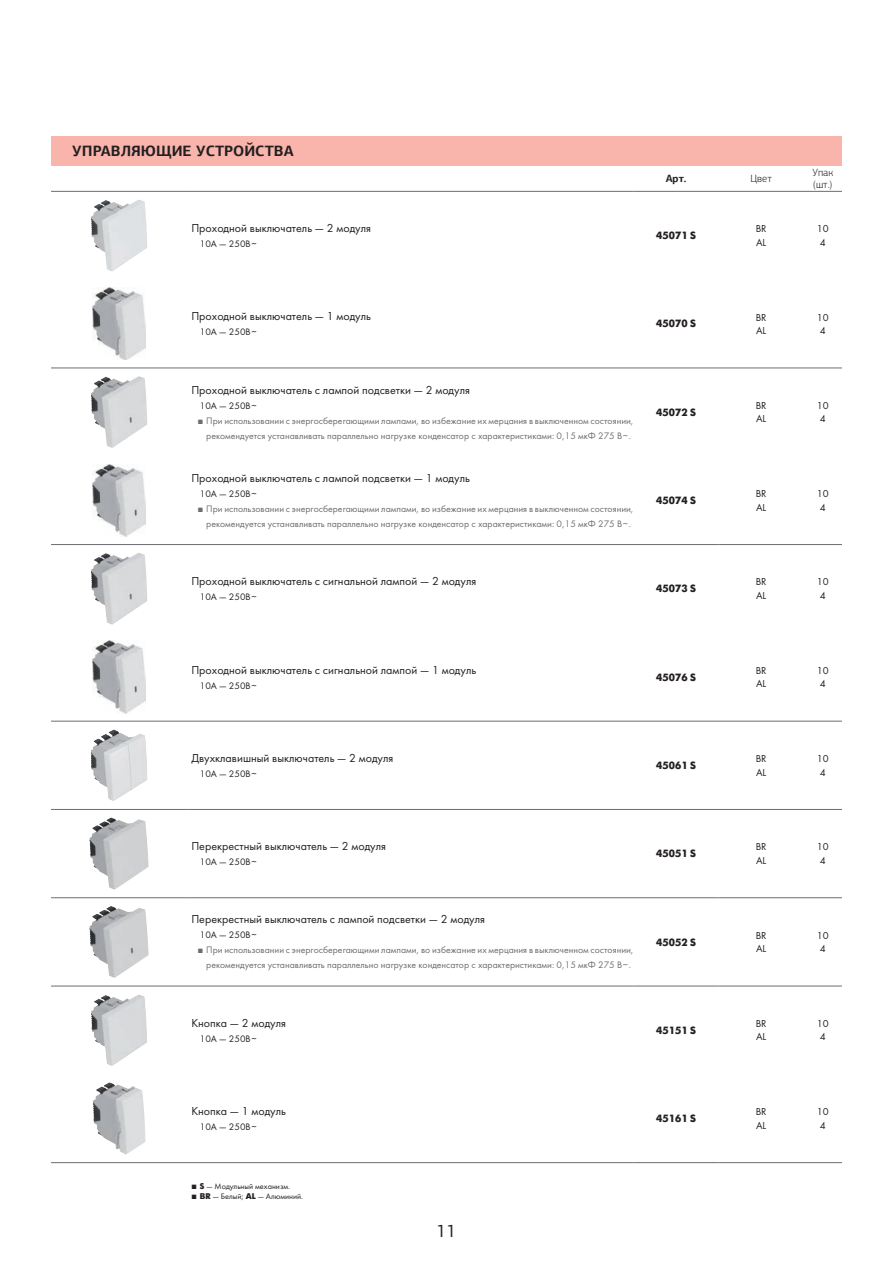
<style>
.page{position:relative;width:893px;height:1263px;background:#fff}
.page>*{position:absolute;margin:0;border:0;box-sizing:border-box;transform-origin:0 0}
.t1{font:18px "PF Agora Sans Pro";color:#231f20}
.t2{font:700 15px "PF Agora Sans Pro";color:#231f20}
.t3{font:12px "Futura Book C";color:#231f20}
.t4{font:10.5px/13.5px "Futura Book C";color:#231f20}
.t5{font:700 10.5px "Futura Futuris C";color:#231f20}
.t6{font:300 10.5px/12px "PF Agora Sans Pro";color:#231f20}
.t7{font:700 10.5px "PF Agora Sans Pro";color:#231f20}
.t8{font:9.75px/15px "Futura Book C";color:#6c6d70}
.t9{font:9.75px "Futura Book C";color:#231f20}
.t10{font:8.25px/10.5px "Futura Book C";color:#231f20}
.s1{font-family:"Futura Futuris C";font-weight:700}
</style>
<div class="page">
<div style="left:51px;top:136px;width:791px;height:30px;background:#f9b4ac"></div>
<hr style="left:187px;top:191px;width:447px;height:1px;background:#6c6d70">
<hr style="left:187px;top:368px;width:655px;height:1px;background:#6c6d70">
<hr style="left:719px;top:544px;width:123px;height:1px;background:#6c6d70">
<hr style="left:187px;top:721px;width:655px;height:1px;background:#6c6d70">
<hr style="left:187px;top:809px;width:655px;height:1px;background:#6c6d70">
<hr style="left:187px;top:897px;width:532px;height:1px;background:#6c6d70">
<hr style="left:719px;top:986px;width:123px;height:1px;background:#6c6d70">
<hr style="left:719px;top:1162px;width:123px;height:1px;background:#6c6d70">
<hr style="left:51px;top:986px;width:583px;height:1px;background:#6c6d70">
<hr style="left:51px;top:1162px;width:583px;height:1px;background:#6c6d70">
<hr style="left:634px;top:986px;width:85px;height:1px;background:#6c6d70">
<hr style="left:634px;top:1162px;width:85px;height:1px;background:#6c6d70">
<hr style="left:51px;top:191px;width:136px;height:1px;background:#6c6d70">
<hr style="left:51px;top:544px;width:668px;height:1px;background:#6c6d70">
<hr style="left:719px;top:897px;width:123px;height:1px;background:#6c6d70">
<hr style="left:634px;top:191px;width:208px;height:1px;background:#6c6d70">
<hr style="left:51px;top:368px;width:136px;height:1px;background:#6c6d70">
<hr style="left:51px;top:721px;width:136px;height:1px;background:#6c6d70">
<hr style="left:51px;top:809px;width:136px;height:1px;background:#6c6d70">
<hr style="left:51px;top:897px;width:136px;height:1px;background:#6c6d70">
<img style="left:91px;top:199px;width:56px;height:73px">
<img style="left:93px;top:288px;width:52px;height:72px">
<img style="left:91px;top:376px;width:56px;height:72px">
<img style="left:93px;top:464px;width:52px;height:72px">
<img style="left:91px;top:553px;width:56px;height:72px">
<img style="left:93px;top:641px;width:52px;height:72px">
<img style="left:91px;top:729px;width:56px;height:72px">
<img style="left:90px;top:817px;width:59px;height:73px">
<img style="left:90px;top:906px;width:59px;height:72px">
<img style="left:91px;top:994px;width:56px;height:72px">
<img style="left:93px;top:1082px;width:52px;height:72px">
<h2 class="t2" style="left:72px;top:145px;width:223px">УПРАВЛЯЮЩИЕ УСТРОЙСТВА</h2>
<p class="t3" style="left:191px;top:223px;width:181px">Проходной выключатель — 2 модуля</p>
<p class="t9" style="left:200px;top:240px;width:59px">10A — 250В~</p>
<p class="t7" style="left:666px;top:174px;width:22px">Арт.</p>
<p class="t6" style="left:750px;top:173px;width:23px">Цвет</p>
<p class="t6" style="left:812px;top:167px;width:22px">Упак (шт.)</p>
<p class="t5" style="left:656px;top:231px;width:41px">45071 S</p>
<p class="t4" style="left:756px;top:223px;width:12px">BR<br>AL</p>
<p class="t4" style="left:817px;top:223px;width:13px">10<br>4</p>
<p class="t3" style="left:191px;top:311px;width:181px">Проходной выключатель — 1 модуль</p>
<p class="t9" style="left:200px;top:328px;width:59px">10A — 250В~</p>
<p class="t3" style="left:191px;top:385px;width:280px">Проходной выключатель с лампой подсветки — 2 модуля</p>
<p class="t9" style="left:200px;top:401px;width:59px">10A — 250В~</p>
<p class="t8" style="left:206px;top:414px;width:429px">При использовании с энергосберегающими лампами, во избежание их мерцания в выключенном состоянии, рекомендуется устанавливать параллельно нагрузке конденсатор с характеристиками: 0,15 мкФ 275 В~.</p>
<p class="t3" style="left:191px;top:473px;width:280px">Проходной выключатель с лампой подсветки — 1 модуль</p>
<p class="t9" style="left:200px;top:490px;width:59px">10A — 250В~</p>
<p class="t8" style="left:206px;top:502px;width:429px">При использовании с энергосберегающими лампами, во избежание их мерцания в выключенном состоянии, рекомендуется устанавливать параллельно нагрузке конденсатор с характеристиками: 0,15 мкФ 275 В~.</p>
<p class="t3" style="left:191px;top:576px;width:286px">Проходной выключатель с сигнальной лампой — 2 модуля</p>
<p class="t9" style="left:200px;top:593px;width:59px">10A — 250В~</p>
<p class="t5" style="left:656px;top:320px;width:41px">45070 S</p>
<p class="t4" style="left:756px;top:311px;width:12px">BR<br>AL</p>
<p class="t4" style="left:817px;top:311px;width:13px">10<br>4</p>
<p class="t5" style="left:656px;top:408px;width:41px">45072 S</p>
<p class="t4" style="left:756px;top:399px;width:12px">BR<br>AL</p>
<p class="t4" style="left:817px;top:399px;width:13px">10<br>4</p>
<p class="t5" style="left:656px;top:496px;width:41px">45074 S</p>
<p class="t4" style="left:756px;top:488px;width:12px">BR<br>AL</p>
<p class="t4" style="left:817px;top:488px;width:13px">10<br>4</p>
<p class="t5" style="left:656px;top:585px;width:41px">45073 S</p>
<p class="t4" style="left:756px;top:576px;width:12px">BR<br>AL</p>
<p class="t4" style="left:817px;top:576px;width:13px">10<br>4</p>
<p class="t3" style="left:191px;top:665px;width:286px">Проходной выключатель с сигнальной лампой — 1 модуль</p>
<p class="t9" style="left:200px;top:681px;width:59px">10A — 250В~</p>
<p class="t3" style="left:191px;top:753px;width:204px">Двухклавишный выключатель — 2 модуля</p>
<p class="t9" style="left:200px;top:770px;width:59px">10A — 250В~</p>
<p class="t5" style="left:656px;top:673px;width:41px">45076 S</p>
<p class="t4" style="left:756px;top:664px;width:12px">BR<br>AL</p>
<p class="t4" style="left:817px;top:664px;width:13px">10<br>4</p>
<p class="t5" style="left:656px;top:761px;width:41px">45061 S</p>
<p class="t4" style="left:756px;top:753px;width:12px">BR<br>AL</p>
<p class="t4" style="left:817px;top:753px;width:13px">10<br>4</p>
<p class="t3" style="left:191px;top:841px;width:196px">Перекрестный выключатель — 2 модуля</p>
<p class="t9" style="left:200px;top:858px;width:59px">10A — 250В~</p>
<p class="t3" style="left:191px;top:914px;width:295px">Перекрестный выключатель с лампой подсветки — 2 модуля</p>
<p class="t9" style="left:200px;top:931px;width:59px">10A — 250В~</p>
<p class="t8" style="left:206px;top:943px;width:429px">При использовании с энергосберегающими лампами, во избежание их мерцания в выключенном состоянии, рекомендуется устанавливать параллельно нагрузке конденсатор с характеристиками: 0,15 мкФ 275 В~.</p>
<p class="t3" style="left:191px;top:1018px;width:96px">Кнопка — 2 модуля</p>
<p class="t9" style="left:200px;top:1034px;width:59px">10A — 250В~</p>
<p class="t5" style="left:656px;top:849px;width:41px">45051 S</p>
<p class="t4" style="left:756px;top:841px;width:12px">BR<br>AL</p>
<p class="t4" style="left:817px;top:841px;width:13px">10<br>4</p>
<p class="t5" style="left:656px;top:938px;width:41px">45052 S</p>
<p class="t4" style="left:756px;top:929px;width:12px">BR<br>AL</p>
<p class="t4" style="left:817px;top:929px;width:13px">10<br>4</p>
<p class="t5" style="left:656px;top:1026px;width:41px">45151 S</p>
<p class="t4" style="left:756px;top:1017px;width:12px">BR<br>AL</p>
<p class="t4" style="left:817px;top:1017px;width:13px">10<br>4</p>
<p class="t3" style="left:191px;top:1106px;width:96px">Кнопка — 1 модуль</p>
<p class="t9" style="left:200px;top:1123px;width:59px">10A — 250В~</p>
<p class="t10" style="left:200px;top:1181px;width:105px"><span class="s1">S</span> — Модульный механизм.<br><span class="s1">BR</span> — Белый; <span class="s1">AL</span> — Алюминий.</p>
<h1 class="t1" style="left:436px;top:1224px;width:22px">11</h1>
<p class="t5" style="left:656px;top:1114px;width:41px">45161 S</p>
<p class="t4" style="left:756px;top:1106px;width:12px">BR<br>AL</p>
<p class="t4" style="left:817px;top:1106px;width:13px">10<br>4</p>
</div>
